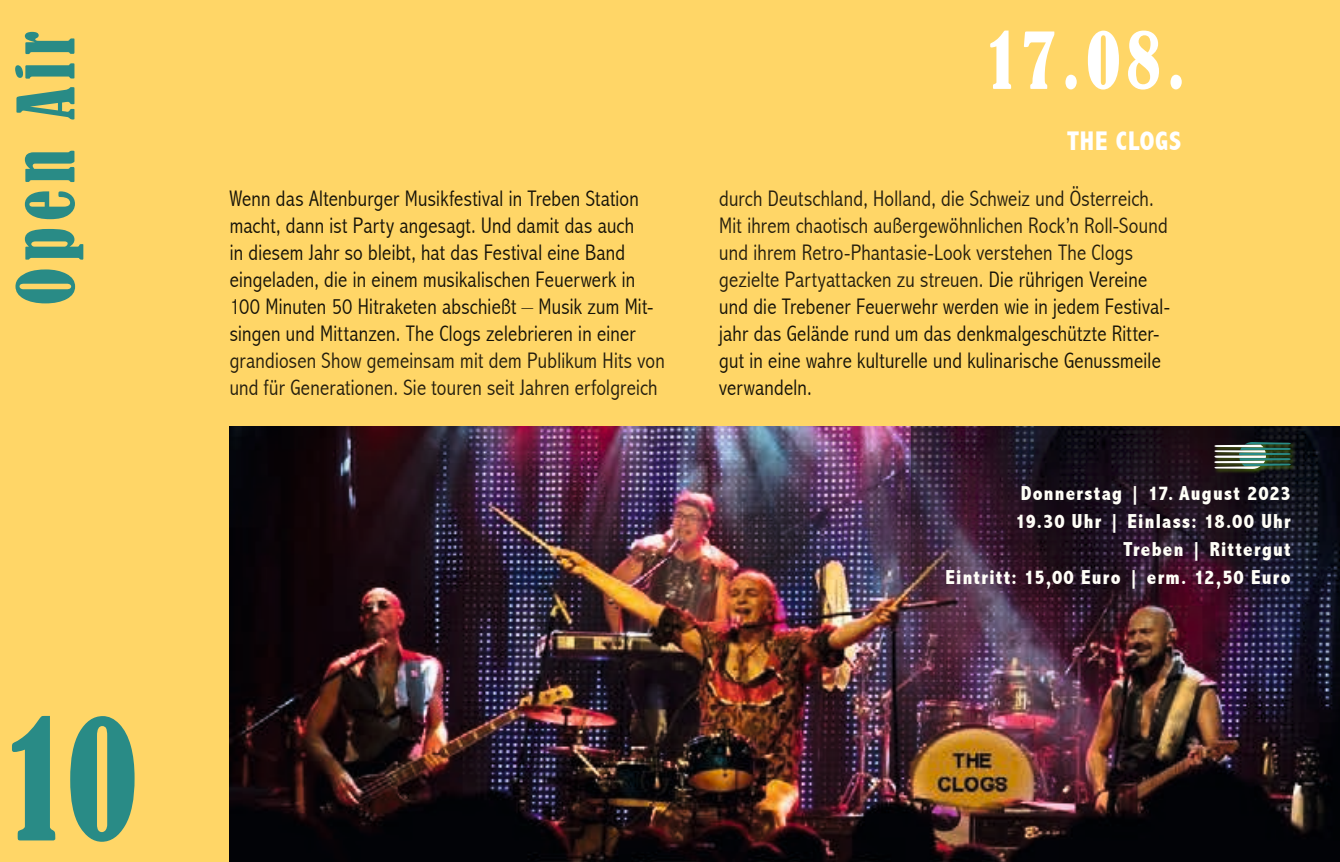
<style>
.page{position:relative;width:1340px;height:862px;background:#fff}
.page>*{position:absolute;margin:0;border:0;box-sizing:border-box;transform-origin:0 0}
.t1{font:condensed 157.05px "Bernard";color:#298b86;scale:.92 1}
.t2{font:condensed 73.58px "Bernard";letter-spacing:.09em;color:#298b86;scale:.94 1}
.t3{font:condensed 73.58px "Bernard";color:#fff;scale:.94 1}
.t4{font:800 condensed 27px "Abadi";letter-spacing:.03em;color:#fff}
.t5{font:300 condensed 22.5px/27px "Abadi";letter-spacing:.01em;color:#242423}
.t6{font:300 condensed 22.5px/27px "Abadi";letter-spacing:.01em;color:#151616}
.t7{font:800 condensed 20.25px/27.9px "Abadi";letter-spacing:.06em;color:#fffef7;text-align:right}
.s1{color:#151616}
</style>
<div class="page">
<div style="left:0;top:0;width:1339px;height:861px;background:#ffd667"></div>
<img style="left:230px;top:426px;width:1109px;height:435px">
<img style="left:911px;top:426px;width:428px;height:282px">
<div style="left:1213px;top:441px;width:82px;height:32px;background:#85c902;opacity:.45"></div>
<svg style="left:1213px;top:441px;width:78px;height:27px;background:#5a7564"></svg>
<h2 class="t2" style="left:3px;top:305px;width:293px;rotate:-90deg">Open Air</h2>
<h1 class="t1" style="left:10px;top:688px;width:140px">10</h1>
<p class="t6" style="left:230px;top:184px;width:425px">Wenn das Altenburger Musikfestival in Treben Station macht, dann ist Party angesagt. Und damit das auch<br>in diesem Jahr so bleibt, hat das Festival eine Band eingeladen, die in einem musikalischen Feuerwerk in 100 Minuten 50 Hitraketen abschießt – Musik zum Mit&shy;singen und Mittanzen. The Clogs zelebrieren in einer</p>
<p class="t5" style="left:230px;top:346px;width:436px">grandiosen Show gemeinsam mit dem Publikum Hits von und für Generationen. Sie touren seit Jahren erfolgreich</p>
<h2 class="t3" style="left:989px;top:18px;width:210px">17.08.</h2>
<p class="t4" style="left:1066px;top:125px;width:116px">THE CLOGS</p>
<p class="t5" style="left:719px;top:184px;width:452px">durch Deutschland, Holland, die Schweiz und Österreich.<br>Mit ihrem chaotisch außergewöhnlichen Rock’n Roll-Sound und ihrem Retro-Phantasie-Look verstehen The Clogs gezielte Partyattacken zu streuen. <span class="s1">Die rührigen Vereine und die Trebener Feuerwehr werden wie in jedem Festival&shy;jahr das Gelände rund um das denkmalgeschützte Ritter&shy;gut in eine wahre kulturelle und kulinarische Genussmeile verwandeln.</span></p>
<p class="t7" style="left:945px;top:479px;width:347px">Donnerstag | 17. August 2023<br>19.30 Uhr | Einlass: 18.00 Uhr<br>Treben | Rittergut<br>Eintritt: 15,00 Euro | erm. 12,50 Euro</p>
</div>
